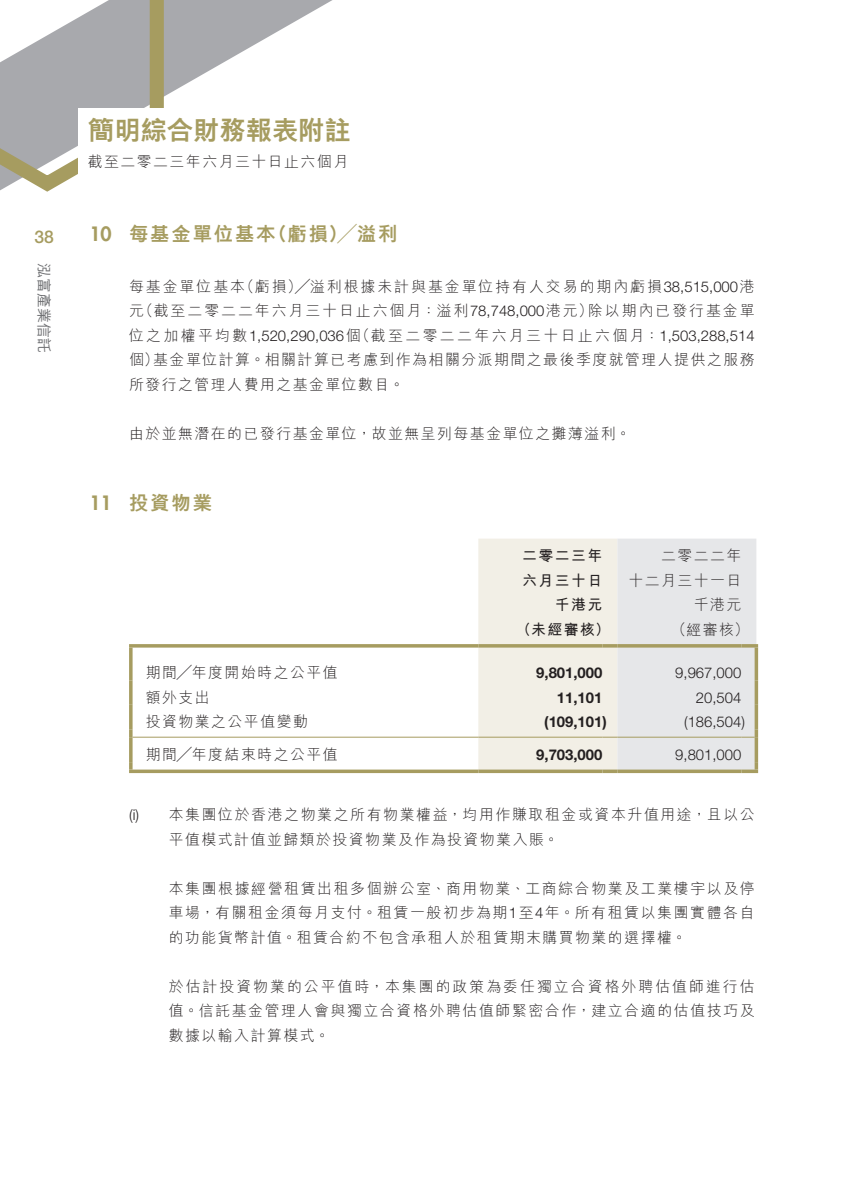
<style>
.page{position:relative;width:844px;height:1191px;background:#fff}
.page>*{position:absolute;margin:0;border:0;box-sizing:border-box;transform-origin:0 0}
.t1{font:800 26.25px "M Hei HK";color:#a69c60}
.t2{font:800 19.25px "M Hei HK";letter-spacing:.1em;color:#a69c60}
.t3{font:500 17.5px "Helvetica Neue LT Std";color:#a69c60}
.t4{font:300 14.88px/24.5px "M Hei HK";letter-spacing:.1em;color:#231f20;text-align:justify}
.t5{font:700 14.88px "Helvetica Neue LT Std";color:#231f20}
.t6{font:300 14.88px "Helvetica Neue LT Std";color:#231f20}
.t7{font:700 14.88px/24.5px "M Hei HK";letter-spacing:.1em;color:#231f20}
.t8{font:500 14.88px "M Hei HK";color:#6c6d70}
.s1{font-family:"Futura Std"}
.s2{font-family:"Helvetica Neue LT Std"}
</style>
<div class="page">
<svg style="left:171px;top:0;width:161px;height:93px"></svg>
<svg style="left:0;top:0;width:171px;height:192px"></svg>
<div style="left:78px;top:108px;width:449px;height:67px;background:#fff"></div>
<hr style="left:129px;top:644px;width:349px;height:3px;background:#a69c60">
<hr style="left:129px;top:647px;width:3px;height:33px;background:#a69c60">
<hr style="left:129px;top:680px;width:3px;height:25px;background:#a69c60">
<hr style="left:129px;top:705px;width:3px;height:24px;background:#a69c60">
<svg style="left:129px;top:729px;width:3px;height:8px"></svg>
<hr style="left:129px;top:737px;width:3px;height:25px;background:#a69c60">
<svg style="left:129px;top:762px;width:3px;height:7px"></svg>
<svg style="left:129px;top:769px;width:349px;height:4px"></svg>
<hr style="left:478px;top:769px;width:124px;height:4px;background:#a69c60">
<hr style="left:602px;top:769px;width:15px;height:4px;background:#a69c60">
<hr style="left:617px;top:769px;width:124px;height:4px;background:#a69c60">
<hr style="left:741px;top:769px;width:17px;height:4px;background:#a69c60">
<hr style="left:132px;top:736px;width:346px;height:1px;background:#a69c60">
<svg style="left:478px;top:539px;width:280px;height:232px;background:#eae9e4"></svg>
<p class="t3" style="left:35px;top:226px;width:21px">38</p>
<p class="t8" style="left:55px;top:263px;width:91px;rotate:90deg">泓富產業信託</p>
<h1 class="t1" style="left:88px;top:117px;width:264px">簡明綜合財務報表附註</h1>
<p class="t4" style="left:88px;top:149px;width:262px">截至二零二三年六月三十日止六個月</p>
<p class="t2" style="left:89px;top:224px;width:309px"><span class="s1">10</span> 每基金單位基本（虧損）╱溢利</p>
<p class="t4" style="left:129px;top:274px;width:627px">每基金單位基本（虧損）╱溢利根據未計與基金單位持有人交易的期內虧損<span class="s2">38,515,000</span>港元（截至二零二二年六月三十日止六個月：溢利<span class="s2">78,748,000</span>港元）除以期內已發行基金單位之加權平均數<span class="s2">1,520,290,036</span>個（截至二零二二年六月三十日止六個月：<span class="s2">1,503,288,514</span>個）基金單位計算。相關計算已考慮到作為相關分派期間之最後季度就管理人提供之服務所發行之管理人費用之基金單位數目。</p>
<p class="t4" style="left:129px;top:421px;width:503px">由於並無潛在的已發行基金單位，故並無呈列每基金單位之攤薄溢利。</p>
<p class="t2" style="left:89px;top:493px;width:124px"><span class="s1">11</span> 投資物業</p>
<p class="t7" style="left:522px;top:542px;width:82px">二零二三年六月三十日</p>
<p class="t4" style="left:628px;top:543px;width:115px;text-align:right">二零二二年<br>十二月三十一日</p>
<p class="t7" style="left:554px;top:591px;width:49px">千港元</p>
<p class="t4" style="left:693px;top:592px;width:49px">千港元</p>
<p class="t7" style="left:516px;top:616px;width:95px">（未經審核）</p>
<p class="t4" style="left:671px;top:617px;width:79px">（經審核）</p>
<p class="t4" style="left:146px;top:660px;width:193px">期間╱年度開始時之公平值</p>
<p class="t5" style="left:536px;top:664px;width:68px">9,801,000</p>
<p class="t6" style="left:675px;top:664px;width:68px">9,967,000</p>
<p class="t4" style="left:146px;top:685px;width:65px">額外支出</p>
<p class="t5" style="left:556px;top:688px;width:47px">11,101</p>
<p class="t6" style="left:695px;top:688px;width:47px">20,504</p>
<p class="t4" style="left:146px;top:709px;width:164px">投資物業之公平值變動</p>
<p class="t5" style="left:544px;top:713px;width:64px">(109,101)</p>
<p class="t6" style="left:684px;top:713px;width:62px">(186,504)</p>
<p class="t4" style="left:146px;top:742px;width:193px">期間╱年度結束時之公平值</p>
<p class="t5" style="left:536px;top:745px;width:68px">9,703,000</p>
<p class="t6" style="left:675px;top:746px;width:68px">9,801,000</p>
<p class="t4" style="left:169px;top:802px;width:587px;text-indent:-40px"><span class="s2">(i)</span> 本集團位於香港之物業之所有物業權益，均用作賺取租金或資本升值用途，且以公平值模式計值並歸類於投資物業及作為投資物業入賬。</p>
<p class="t4" style="left:169px;top:875px;width:587px">本集團根據經營租賃出租多個辦公室、商用物業、工商綜合物業及工業樓宇以及停車場，有關租金須每月支付。租賃一般初步為期<span class="s2">1</span>至<span class="s2">4</span>年。所有租賃以集團實體各自的功能貨幣計值。租賃合約不包含承租人於租賃期末購買物業的選擇權。</p>
<p class="t4" style="left:169px;top:973px;width:587px">於估計投資物業的公平值時，本集團的政策為委任獨立合資格外聘估值師進行估值。信託基金管理人會與獨立合資格外聘估值師緊密合作，建立合適的估值技巧及數據以輸入計算模式。</p>
</div>
